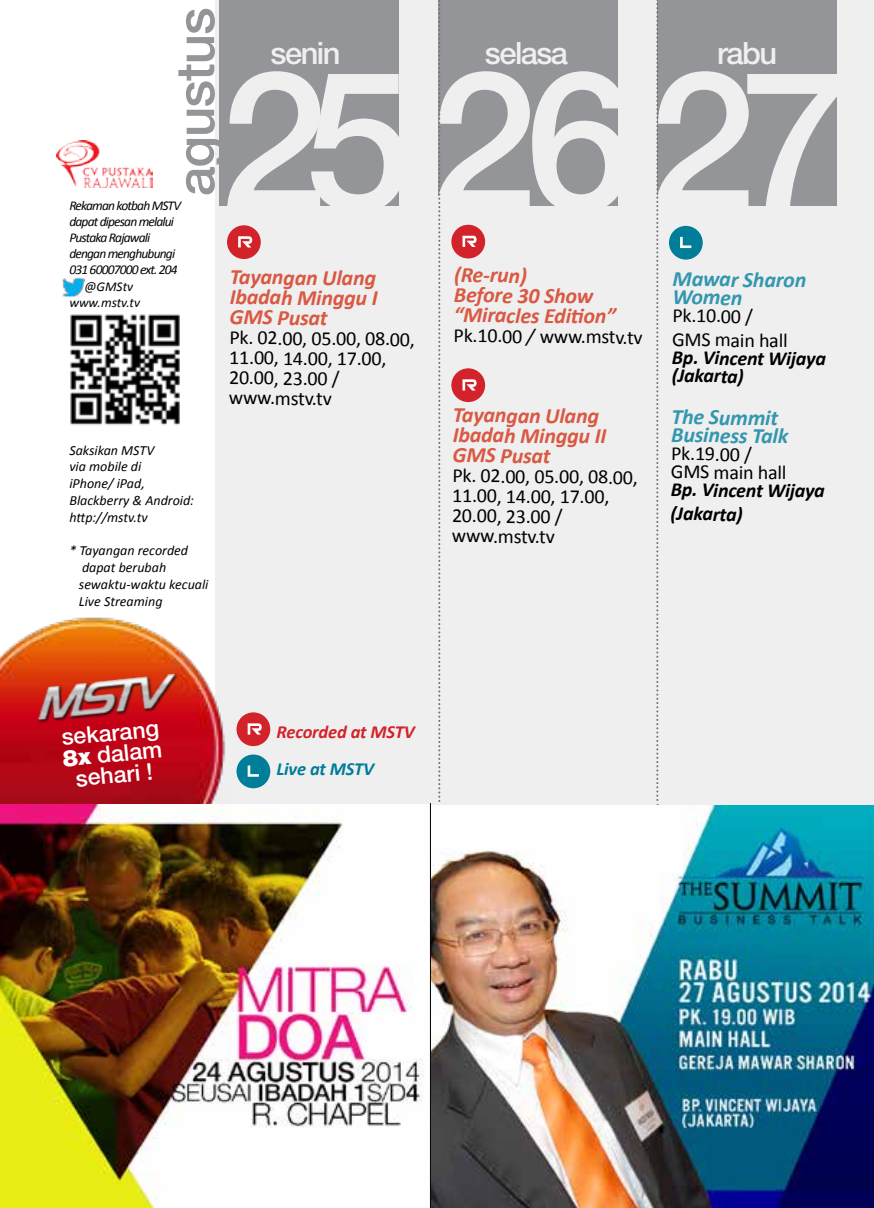
<style>
.page{position:relative;width:874px;height:1208px;background:#fff}
.page>*{position:absolute;margin:0;border:0;box-sizing:border-box;transform-origin:0 0}
.t1{font:500 194.4px "Helvetica Neue LT Pro";letter-spacing:-.06em;color:#efeff0}
.t2{font:500 53.2px "Helvetica Neue LT Pro";letter-spacing:-.02em;color:#939598}
.t3{font:500 30.8px "Helvetica Neue LT Pro";letter-spacing:-.05em;color:#efeff0}
.t4{font:500 23px/21.2px "Helvetica Neue LT Pro";color:#fff;text-align:center}
.t5{font:italic 700 22px/20px "Calibri";color:#d95943}
.t6{font:italic 700 22px/18.4px "Calibri";color:#3397ad}
.t7{font:20px/20px "Calibri";color:#000}
.t8{font:italic 700 20px/18.4px "Calibri";color:#000}
.t9{font:italic 700 18.4px "Calibri";letter-spacing:-.01em;color:#d2232a}
.t10{font:italic 700 18.4px "Calibri";letter-spacing:-.01em;color:#007d98}
.t11{font:italic 14px/16.8px "Calibri";color:#000}
.t12{font:italic 13.4px "Calibri";letter-spacing:-.06em;color:#000}
.t13{font:italic 13.4px "Calibri";color:#000}
.s1{font-style:italic}
.s2{font-weight:900}
</style>
<div class="page">
<img style="left:70px;top:314px;width:110px;height:111px">
<img style="left:57px;top:140px;width:95px;height:48px">
<div style="left:215px;top:0;width:658px;height:805px;background:#efeff0"></div>
<div style="left:219px;top:0;width:179px;height:206px;background:#939598"></div>
<div style="left:438px;top:0;width:179px;height:206px;background:#939598"></div>
<div style="left:657px;top:0;width:179px;height:206px;background:#939598"></div>
<svg style="left:438px;top:0;width:2px;height:802px"></svg>
<svg style="left:656px;top:0;width:2px;height:805px"></svg>
<img style="left:0;top:617px;width:232px;height:188px">
<img style="left:33px;top:673px;width:150px;height:51px">
<img style="left:62px;top:277px;width:24px;height:20px">
<div style="left:451px;top:225px;width:34px;height:33px;background:#d2232a;border-radius:50%"></div>
<svg style="left:462px;top:236px;width:14px;height:11px"></svg>
<div style="left:227px;top:225px;width:34px;height:34px;background:#d2232a;border-radius:50%"></div>
<svg style="left:238px;top:236px;width:14px;height:11px"></svg>
<div style="left:451px;top:368px;width:34px;height:34px;background:#d2232a;border-radius:50%"></div>
<svg style="left:462px;top:379px;width:14px;height:11px"></svg>
<div style="left:236px;top:712px;width:34px;height:34px;background:#d2232a;border-radius:50%"></div>
<svg style="left:247px;top:723px;width:14px;height:11px"></svg>
<div style="left:236px;top:754px;width:34px;height:34px;background:#007d98;border-radius:50%"></div>
<svg style="left:247px;top:765px;width:12px;height:11px"></svg>
<div style="left:668px;top:226px;width:34px;height:34px;background:#007d98;border-radius:50%"></div>
<svg style="left:680px;top:237px;width:11px;height:11px"></svg>
<img style="left:0;top:805px;width:873px;height:403px">
<hr style="left:430px;top:803px;width:1px;height:405px;background:#000">
<h2 class="t2" style="left:163px;top:196px;width:190px;rotate:-90deg">agustus</h2>
<h3 class="t3" style="left:270px;top:35px;width:71px">senin</h3>
<h3 class="t3" style="left:484px;top:35px;width:85px">selasa</h3>
<h3 class="t3" style="left:716px;top:35px;width:61px">rabu</h3>
<h1 class="t1" style="left:219px;top:25px;width:630px">252627</h1>
<p class="t12" style="left:69px;top:196px;width:113px">Rekaman kotbah MSTV</p>
<p class="t12" style="left:69px;top:212px;width:106px">dapat dipesan melalui</p>
<p class="t12" style="left:69px;top:229px;width:82px">Pustaka Rajawali</p>
<p class="t12" style="left:69px;top:245px;width:107px">dengan menghubungi</p>
<p class="t12" style="left:69px;top:261px;width:110px">031 60007000 ext. 204</p>
<p class="t12" style="left:84px;top:277px;width:50px">@GMStv</p>
<p class="t13" style="left:69px;top:293px;width:72px">www.mstv.tv</p>
<p class="t5" style="left:454px;top:265px;width:164px;rotate:1deg">(Re-run)<br>Before 30 Show “Miracles Editi on”</p>
<p class="t7" style="left:453px;top:325px;width:190px;rotate:1deg">Pk.10.00 <span class="s1">/</span> www.mstv.tv</p>
<p class="t5" style="left:230px;top:266px;width:149px;text-align:justify;rotate:1deg">Tayangan Ulang Ibadah Minggu I GMS Pusat</p>
<p class="t7" style="left:229px;top:327px;width:187px;rotate:1deg">Pk. 02.00, 05.00, 08.00,<br>11.00, 14.00, 17.00,<br>20.00, 23.00 / www.mstv.tv</p>
<p class="t6" style="left:672px;top:269px;width:135px;rotate:1deg">Mawar Sharon<br>Women</p>
<p class="t7" style="left:672px;top:303px;width:117px;line-height:23.8px;rotate:1deg">Pk.10.00 /<br>GMS main hall</p>
<p class="t8" style="left:672px;top:348px;width:155px;rotate:1deg">Bp. Vincent Wijaya (Jakarta)</p>
<p class="t6" style="left:671px;top:407px;width:119px;rotate:1deg">The Summit<br>Business Talk</p>
<p class="t7" style="left:671px;top:444px;width:117px;line-height:17.8px;rotate:1deg">Pk.19.00 /<br>GMS main hall</p>
<p class="t8" style="left:670px;top:477px;width:155px;line-height:24.4px;rotate:1deg">Bp. Vincent Wijaya (Jakarta)</p>
<p class="t5" style="left:453px;top:404px;width:155px;rotate:1deg">Tayangan Ulang<br>Ibadah Minggu II<br>GMS Pusat</p>
<p class="t7" style="left:452px;top:465px;width:187px;rotate:1deg">Pk. 02.00, 05.00, 08.00,<br>11.00, 14.00, 17.00,<br>20.00, 23.00 / www.mstv.tv</p>
<p class="t11" style="left:69px;top:441px;width:126px">Saksikan MSTV<br>via mobile di<br>iPhone/ iPad,<br>Blackberry &amp; Android: http://mstv.tv</p>
<p class="t11" style="left:79px;top:542px;width:131px;text-indent:-9px">* Tayangan recorded dapat berubah sewaktu-waktu kecuali<br>Live Streaming</p>
<p class="t4" style="left:59px;top:727px;width:101px;rotate:-6deg">sekarang<br><span class="s2">8x</span> dalam sehari !</p>
<p class="t9" style="left:276px;top:720px;width:139px">Recorded at MSTV</p>
<p class="t10" style="left:276px;top:757px;width:99px">Live at MSTV</p>
</div>
